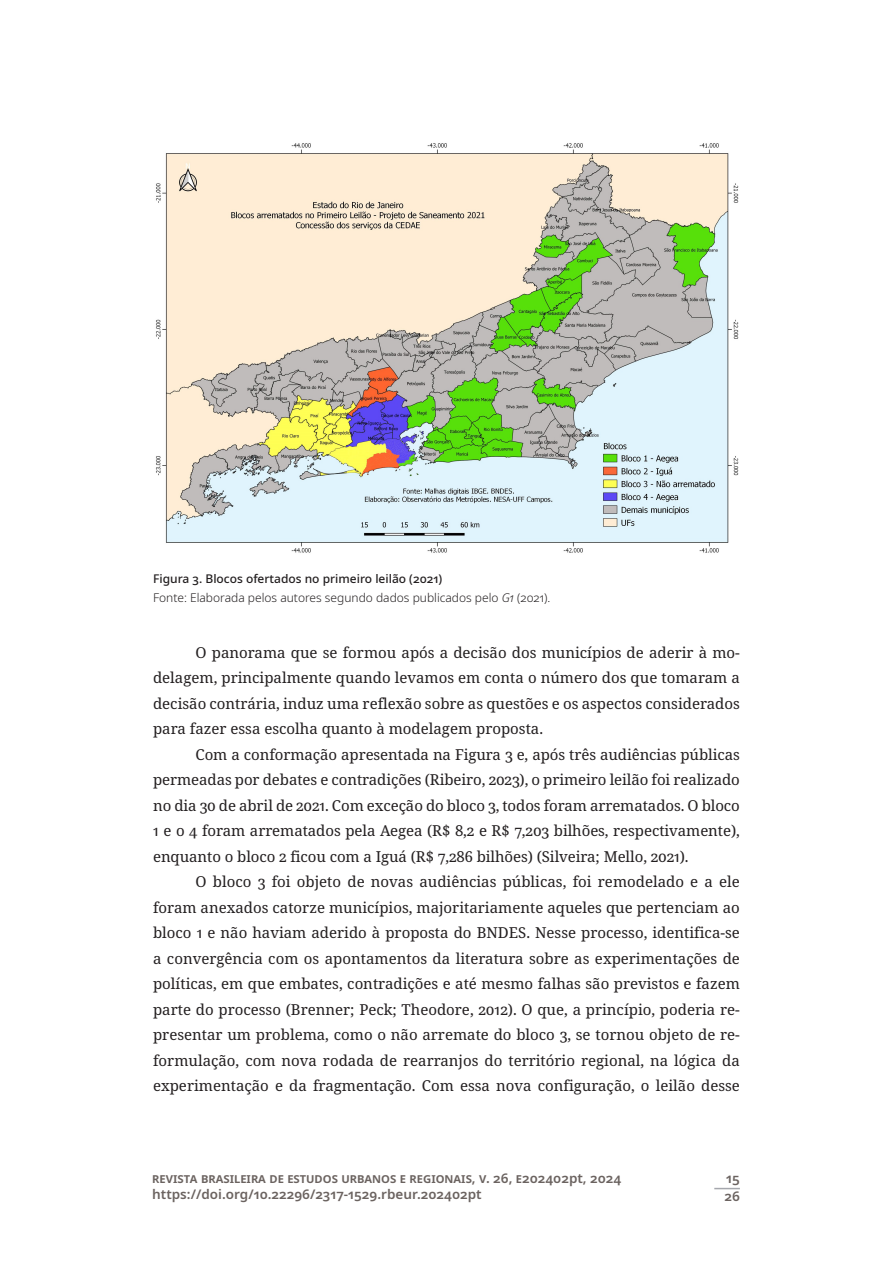
<style>
.page{position:relative;width:893px;height:1263px;background:#fff}
.page>*{position:absolute;margin:0;border:0;box-sizing:border-box;transform-origin:0 0}
.texto_nor_ant{font:15px/25.5px "Noto Serif";color:#231f20;text-align:justify}
.texto_nor{font:15px/25.5px "Noto Serif";letter-spacing:-.005em;color:#231f20;text-align:justify}
.texto_nor_dep{font:15px/25.5px "Noto Serif";color:#231f20;text-align:justify}
.t1{font:600 13.5px/16.5px "Noto Sans";color:#6b6360}
.legenda_esq{font:300 12px "Noto Sans";color:#231f20}
.titulo_tab_fig{font:500 12px "Noto Sans";color:#231f20}
.s1{font-style:italic}
</style>
<div class="page">
<svg style="left:714px;top:1188px;width:26px;height:1px"></svg>
<img style="left:156px;top:143px;width:583px;height:410px">
<p class="titulo_tab_fig" style="left:153px;top:570px;width:291px">Figura 3. Blocos ofertados no primeiro leilão (2021)</p>
<p class="legenda_esq" style="left:153px;top:590px;width:399px">Fonte: Elaborada pelos autores segundo dados publicados pelo <span class="s1">G1</span> (2021).</p>
<p class="texto_nor_dep" style="left:153px;top:640px;width:588px;text-indent:43px">O panorama que se formou após a decisão dos municípios de aderir à mo&shy;delagem, principalmente quando levamos em conta o número dos que tomaram a decisão contrária, induz uma reflexão sobre as questões e os aspectos considerados para fazer essa escolha quanto à modelagem proposta.</p>
<p class="texto_nor" style="left:153px;top:742px;width:588px;text-indent:43px">Com a conformação apresentada na Figura 3 e, após três audiências públicas permeadas por debates e contradições (Ribeiro, 2023), o primeiro leilão foi realizado no dia 30 de abril de 2021. Com exceção do bloco 3, todos foram arrematados. O bloco 1 e o 4 foram arrematados pela Aegea (R$ 8,2 e R$ 7,203 bilhões, respectivamente), enquanto o bloco 2 ficou com a Iguá (R$ 7,286 bilhões) (Silveira; Mello, 2021).</p>
<p class="texto_nor_ant" style="left:153px;top:869px;width:588px;text-indent:43px">O bloco 3 foi objeto de novas audiências públicas, foi remodelado e a ele foram anexados catorze municípios, majoritariamente aqueles que pertenciam ao bloco 1 e não haviam aderido à proposta do BNDES. Nesse processo, identifica-se a convergência com os apontamentos da literatura sobre as experimentações de políticas, em que embates, contradições e até mesmo falhas são previstos e fazem parte do processo (Brenner; Peck; Theodore, 2012). O que, a princípio, poderia re&shy;presentar um problema, como o não arremate do bloco 3, se tornou objeto de re&shy;formulação, com nova rodada de rearranjos do território regional, na lógica da experimentação e da fragmentação. Com essa nova configuração, o leilão desse</p>
<p class="t1" style="left:152px;top:1170px;width:471px">REVISTA BRASILEIRA DE ESTUDOS URBANOS E REGIONAIS, V. 26, E202402PT, 2024<br>HTTPS://DOI.ORG/10.22296/2317-1529.RBEUR.202402PT</p>
<p class="t1" style="left:724px;top:1169px;width:17px;line-height:18.6px">15<br>26</p>
</div>
